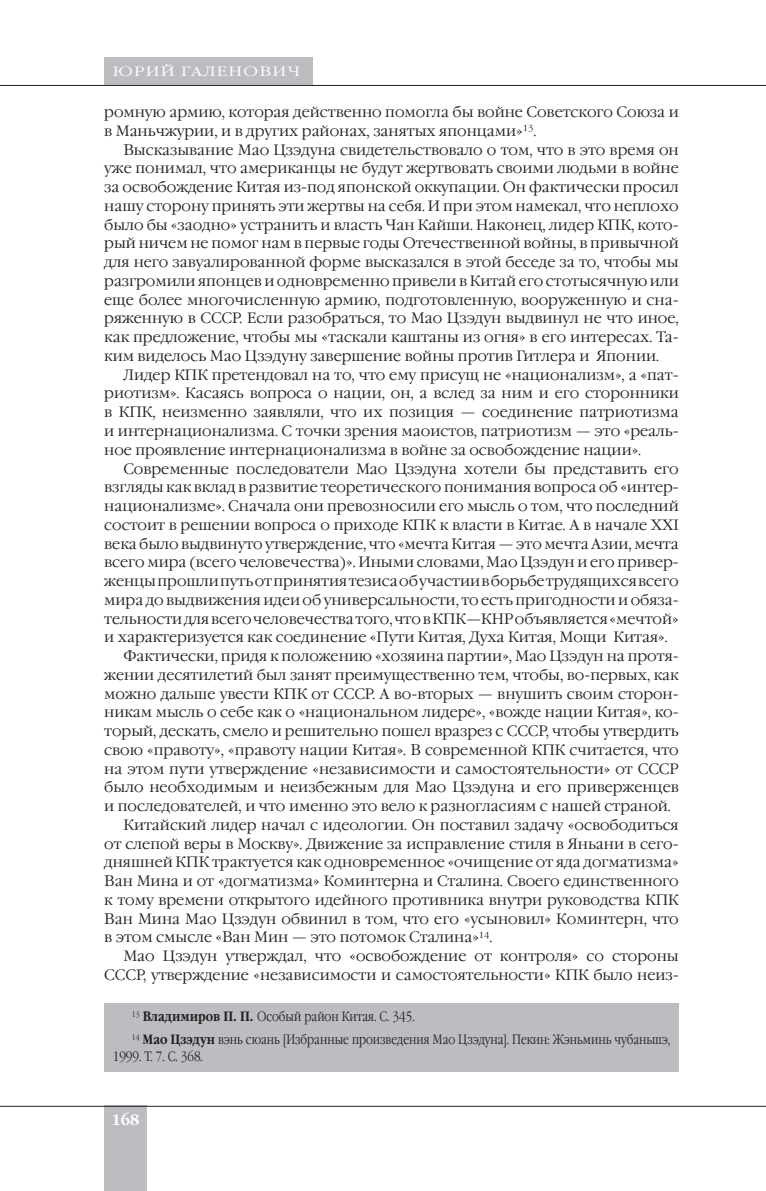
<style>
.page{position:relative;width:766px;height:1191px;background:#fff}
.page>*{position:absolute;margin:0;border:0;box-sizing:border-box;transform-origin:0 0}
.t1{font:300 15px "Garamond C";color:#231f20}
.t2{font:700 15px "Garamond C";color:#fff}
.t3{font:300 13.5px/23px "Garamond Narrow C";color:#231f20}
.t4{font:300 13.5px "Garamond C";letter-spacing:.075em;color:#fff;scale:1.25 1}
.s1{font-weight:700}
</style>
<div class="page">
<div style="left:104px;top:1106px;width:43px;height:85px;background:#bcbdc0"></div>
<hr style="left:0;top:1106px;width:765px;height:1px;background:#231f20">
<hr style="left:0;top:85px;width:765px;height:1px;background:#231f20">
<div style="left:104px;top:57px;width:209px;height:28px;background:#bcbdc0"></div>
<div style="left:104px;top:1003px;width:574px;height:68px;background:#bcbdc0"></div>
<p class="t4" style="left:113px;top:66px;width:151px">ЮРИЙ ГАЛЕНОВИЧ</p>
<p class="t1" style="left:104px;top:106px;width:576px">ромную армию, которая действенно помогла бы войне Советского Союза и</p>
<p class="t1" style="left:104px;top:125px;width:433px">в Маньчжурии, и в других районах, занятых японцами»<sup>13</sup>.</p>
<p class="t1" style="left:123px;top:144px;width:556px">Высказывание Мао Цзэдуна свидетельствовало о том, что в это время он</p>
<p class="t1" style="left:104px;top:162px;width:576px">уже понимал, что американцы не будут жертвовать своими людьми в войне</p>
<p class="t1" style="left:104px;top:181px;width:576px">за освобождение Китая из-под японской оккупации. Он фактически просил</p>
<p class="t1" style="left:104px;top:200px;width:576px">нашу сторону принять эти жертвы на себя. И при этом намекал, что неплохо</p>
<p class="t1" style="left:104px;top:219px;width:576px">было бы «заодно» устранить и власть Чан Кайши. Наконец, лидер КПК, кото-</p>
<p class="t1" style="left:104px;top:237px;width:576px">рый ничем не помог нам в первые годы Отечественной войны, в привычной</p>
<p class="t1" style="left:104px;top:256px;width:576px">для него завуалированной форме высказался в этой беседе за то, чтобы мы</p>
<p class="t1" style="left:104px;top:275px;width:576px">разгромили японцев и одновременно привели в Китай его стотысячную или</p>
<p class="t1" style="left:104px;top:294px;width:576px">еще более многочисленную армию, подготовленную, вооруженную и сна-</p>
<p class="t1" style="left:104px;top:312px;width:576px">ряженную в СССР. Если разобраться, то Мао Цзэдун выдвинул не что иное,</p>
<p class="t1" style="left:104px;top:331px;width:576px">как предложение, чтобы мы «таскали каштаны из огня» в его интересах. Та-</p>
<p class="t1" style="left:104px;top:350px;width:556px">ким виделось Мао Цзэдуну завершение войны против Гитлера и Японии.</p>
<p class="t1" style="left:123px;top:369px;width:556px">Лидер КПК претендовал на то, что ему присущ не «национализм», а «пат-</p>
<p class="t1" style="left:104px;top:387px;width:576px">риотизм». Касаясь вопроса о нации, он, а вслед за ним и его сторонники</p>
<p class="t1" style="left:104px;top:406px;width:576px">в КПК, неизменно заявляли, что их позиция — соединение патриотизма</p>
<p class="t1" style="left:104px;top:425px;width:576px">и интернационализма. С точки зрения маоистов, патриотизм — это «реаль-</p>
<p class="t1" style="left:104px;top:444px;width:538px">ное проявление интернационализма в войне за освобождение нации».</p>
<p class="t1" style="left:123px;top:462px;width:556px">Современные последователи Мао Цзэдуна хотели бы представить его</p>
<p class="t1" style="left:104px;top:481px;width:576px">взгляды как вклад в развитие теоретического понимания вопроса об «интер-</p>
<p class="t1" style="left:104px;top:500px;width:576px">национализме». Сначала они превозносили его мысль о том, что последний</p>
<p class="t1" style="left:104px;top:519px;width:576px">состоит в решении вопроса о приходе КПК к власти в Китае. А в начале XXI</p>
<p class="t1" style="left:104px;top:537px;width:576px">века было выдвинуто утверждение, что «мечта Китая — это мечта Азии, мечта</p>
<p class="t1" style="left:104px;top:556px;width:576px">всего мира (всего человечества)». Иными словами, Мао Цзэдун и его привер-</p>
<p class="t1" style="left:104px;top:575px;width:576px">женцы прошли путь от принятия тезиса об участии в борьбе трудящихся всего</p>
<p class="t1" style="left:104px;top:594px;width:576px">мира до выдвижения идеи об универсальности, то есть пригодности и обяза-</p>
<p class="t1" style="left:104px;top:612px;width:576px">тельности для всего человечества того, что в КПК—КНР объявляется «мечтой»</p>
<p class="t1" style="left:104px;top:631px;width:564px">и характеризуется как соединение «Пути Китая, Духа Китая, Мощи Китая».</p>
<p class="t1" style="left:123px;top:650px;width:556px">Фактически, придя к положению «хозяина партии», Мао Цзэдун на протя-</p>
<p class="t1" style="left:104px;top:669px;width:576px">жении десятилетий был занят преимущественно тем, чтобы, во-первых, как</p>
<p class="t1" style="left:104px;top:687px;width:576px">можно дальше увести КПК от СССР. А во-вторых — внушить своим сторон-</p>
<p class="t1" style="left:104px;top:706px;width:576px">никам мысль о себе как о «национальном лидере», «вожде нации Китая», ко-</p>
<p class="t1" style="left:104px;top:725px;width:576px">торый, дескать, смело и решительно пошел вразрез с СССР, чтобы утвердить</p>
<p class="t1" style="left:104px;top:744px;width:576px">свою «правоту», «правоту нации Китая». В современной КПК считается, что</p>
<p class="t1" style="left:104px;top:762px;width:576px">на этом пути утверждение «независимости и самостоятельности» от СССР</p>
<p class="t1" style="left:104px;top:781px;width:576px">было необходимым и неизбежным для Мао Цзэдуна и его приверженцев</p>
<p class="t1" style="left:104px;top:800px;width:568px">и последователей, и что именно это вело к разногласиям с нашей страной.</p>
<p class="t1" style="left:123px;top:819px;width:556px">Китайский лидер начал с идеологии. Он поставил задачу «освободиться</p>
<p class="t1" style="left:104px;top:837px;width:576px">от слепой веры в Москву». Движение за исправление стиля в Яньани в сего-</p>
<p class="t1" style="left:104px;top:856px;width:576px">дняшней КПК трактуется как одновременное «очищение от яда догматизма»</p>
<p class="t1" style="left:104px;top:875px;width:576px">Ван Мина и от «догматизма» Коминтерна и Сталина. Своего единственного</p>
<p class="t1" style="left:104px;top:894px;width:576px">к тому времени открытого идейного противника внутри руководства КПК</p>
<p class="t1" style="left:104px;top:912px;width:576px">Ван Мина Мао Цзэдун обвинил в том, что его «усыновил» Коминтерн, что</p>
<p class="t1" style="left:104px;top:931px;width:389px">в этом смысле «Ван Мин — это потомок Сталина»<sup>14</sup>.</p>
<p class="t1" style="left:123px;top:950px;width:556px">Мао Цзэдун утверждал, что «освобождение от контроля» со стороны</p>
<p class="t1" style="left:104px;top:969px;width:576px">СССР, утверждение «независимости и самостоятельности» КПК было неиз-</p>
<p class="t3" style="left:132px;top:1006px;width:539px"><sup>13</sup> <span class="s1">Владимиров П. П.</span> Особый район Китая. С. 345.<br><sup>14</sup> <span class="s1">Мао Цзэдун</span> вэнь сюань [Избранные произведения Мао Цзэдуна]. Пекин: Жэньминь чубаньшэ,</p>
<p class="t3" style="left:113px;top:1046px;width:92px">1999. Т. 7. С. 368.</p>
<p class="t2" style="left:111px;top:1113px;width:29px">168</p>
</div>
